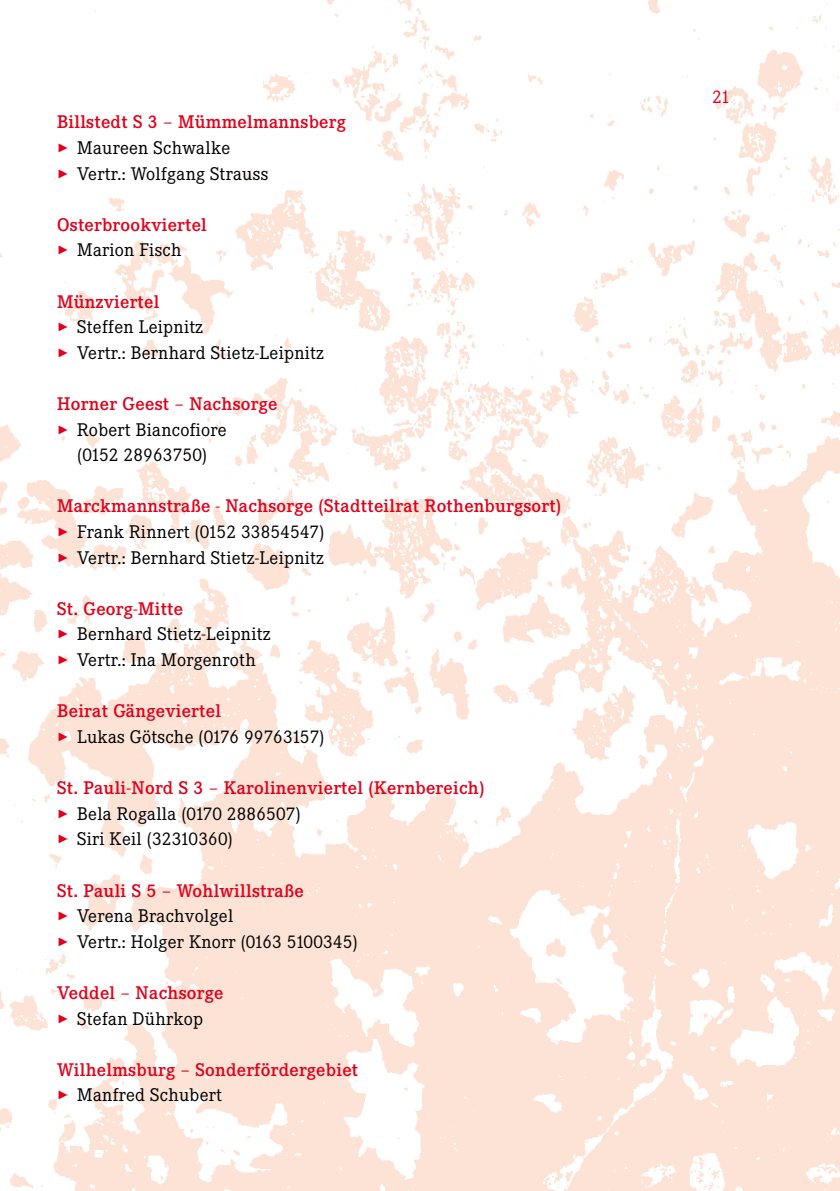
<style>
.page{position:relative;width:840px;height:1191px;background:#fff}
.page>*{position:absolute;margin:0;border:0;box-sizing:border-box;transform-origin:0 0}
.t1{font:18px/25.6px "Corporate EBQ";letter-spacing:.015em;color:#000;text-align:center}
.t2{font:500 18px "Corporate EBQ";letter-spacing:.015em;color:#e2001a}
.t3{font:18px "Corporate EBQ";color:#e2001a}
.s1{color:#e2001a}
</style>
<div class="page">
<img style="left:0;top:0;width:839px;height:1191px">
<svg style="left:70px;top:154px;width:20px;height:1px"></svg>
<svg style="left:70px;top:179px;width:20px;height:1px"></svg>
<svg style="left:70px;top:256px;width:20px;height:1px"></svg>
<svg style="left:70px;top:333px;width:20px;height:1px"></svg>
<svg style="left:70px;top:359px;width:20px;height:1px"></svg>
<svg style="left:70px;top:435px;width:20px;height:1px"></svg>
<svg style="left:70px;top:538px;width:20px;height:1px"></svg>
<svg style="left:70px;top:563px;width:20px;height:1px"></svg>
<svg style="left:70px;top:640px;width:20px;height:1px"></svg>
<svg style="left:70px;top:666px;width:20px;height:1px"></svg>
<svg style="left:70px;top:743px;width:20px;height:1px"></svg>
<svg style="left:70px;top:819px;width:20px;height:1px"></svg>
<svg style="left:70px;top:845px;width:20px;height:1px"></svg>
<svg style="left:70px;top:922px;width:20px;height:1px"></svg>
<svg style="left:70px;top:947px;width:20px;height:1px"></svg>
<svg style="left:70px;top:1024px;width:20px;height:1px"></svg>
<svg style="left:70px;top:1101px;width:20px;height:1px"></svg>
<p class="t2" style="left:57px;top:111px;width:290px">Billstedt S 3 – Mümmelmannsberg</p>
<p class="t1" style="left:57px;top:135px;width:174px"><span class="s1">✓</span> Maureen Schwalke</p>
<p class="t1" style="left:57px;top:161px;width:212px"><span class="s1">✓</span> Vertr.: Wolfgang Strauss</p>
<p class="t2" style="left:57px;top:214px;width:151px">Osterbrookviertel</p>
<p class="t1" style="left:57px;top:238px;width:126px"><span class="s1">✓</span> Marion Fisch</p>
<p class="t2" style="left:57px;top:291px;width:104px">Münzviertel</p>
<p class="t1" style="left:57px;top:314px;width:147px"><span class="s1">✓</span> Steffen Leipnitz</p>
<p class="t1" style="left:57px;top:340px;width:268px"><span class="s1">✓</span> Vertr.: Bernhard Stietz-Leipnitz</p>
<p class="t2" style="left:57px;top:393px;width:221px">Horner Geest – Nachsorge</p>
<p class="t1" style="left:57px;top:417px;width:171px"><span class="s1">✓</span> Robert Biancofiore (0152 28963750)</p>
<p class="t2" style="left:57px;top:495px;width:505px">Marckmannstraße - Nachsorge (Stadtteilrat Rothenburgsort)</p>
<p class="t1" style="left:57px;top:519px;width:268px"><span class="s1">✓</span> Frank Rinnert (0152 33854547)</p>
<p class="t1" style="left:57px;top:545px;width:268px"><span class="s1">✓</span> Vertr.: Bernhard Stietz-Leipnitz</p>
<p class="t2" style="left:57px;top:598px;width:127px">St. Georg-Mitte</p>
<p class="t1" style="left:57px;top:621px;width:214px"><span class="s1">✓</span> Bernhard Stietz-Leipnitz</p>
<p class="t1" style="left:57px;top:647px;width:200px"><span class="s1">✓</span> Vertr.: Ina Morgenroth</p>
<p class="t2" style="left:57px;top:700px;width:165px">Beirat Gängeviertel</p>
<p class="t1" style="left:57px;top:724px;width:268px"><span class="s1">✓</span> Lukas Götsche (0176 99763157)</p>
<p class="t2" style="left:57px;top:777px;width:428px">St. Pauli-Nord S 3 – Karolinenviertel (Kernbereich)</p>
<p class="t1" style="left:57px;top:801px;width:245px"><span class="s1">✓</span> Bela Rogalla (0170 2886507)</p>
<p class="t1" style="left:57px;top:826px;width:177px"><span class="s1">✓</span> Siri Keil (32310360)</p>
<p class="t2" style="left:57px;top:879px;width:248px">St. Pauli S 5 – Wohlwillstraße</p>
<p class="t1" style="left:57px;top:903px;width:177px"><span class="s1">✓</span> Verena Brachvolgel</p>
<p class="t1" style="left:57px;top:929px;width:302px"><span class="s1">✓</span> Vertr.: Holger Knorr (0163 5100345)</p>
<p class="t2" style="left:57px;top:982px;width:167px">Veddel – Nachsorge</p>
<p class="t1" style="left:57px;top:1005px;width:147px"><span class="s1">✓</span> Stefan Dührkop</p>
<p class="t2" style="left:57px;top:1058px;width:302px">Wilhelmsburg – Sonderfördergebiet</p>
<p class="t1" style="left:57px;top:1082px;width:166px"><span class="s1">✓</span> Manfred Schubert</p>
<p class="t3" style="left:711px;top:86px;width:19px">21</p>
</div>
